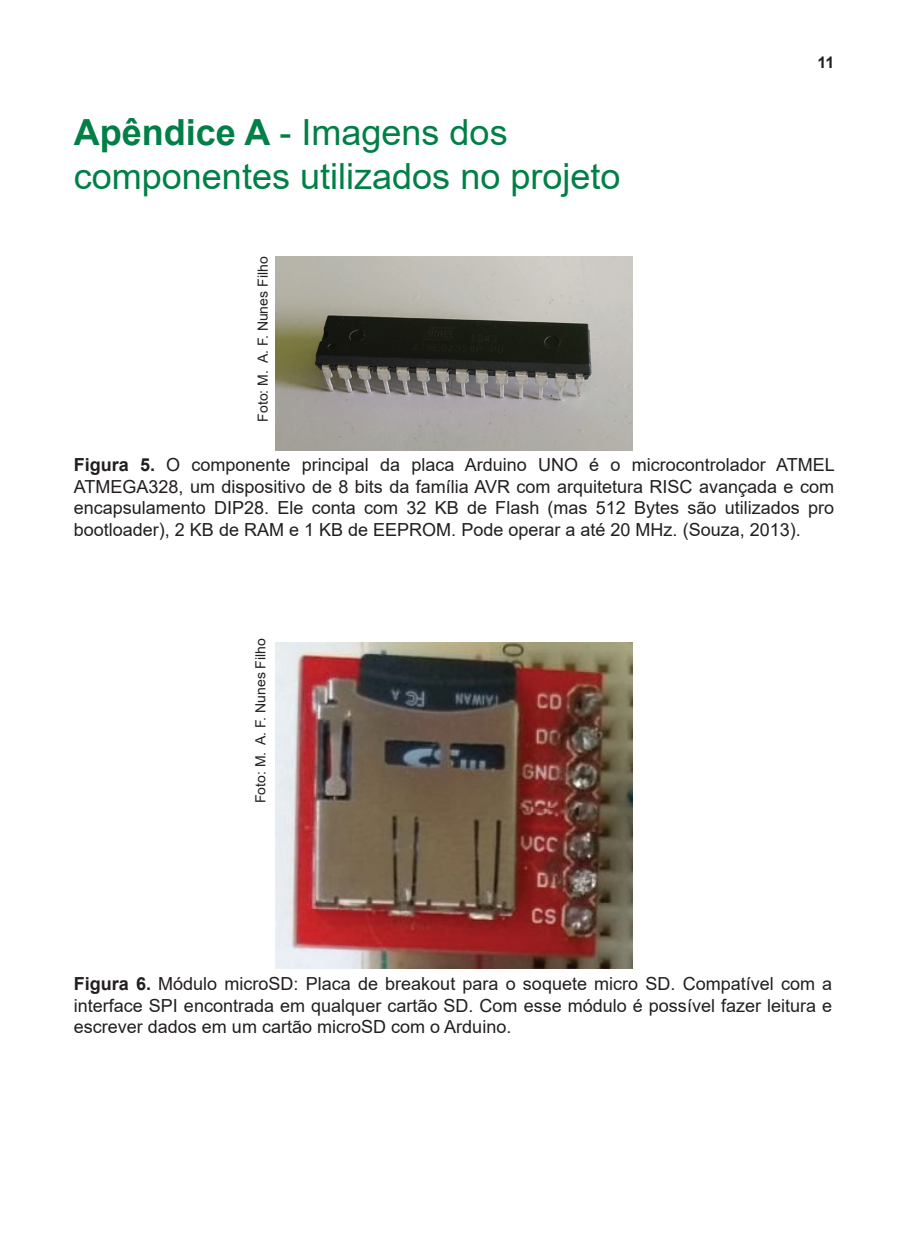
<style>
.page{position:relative;width:908px;height:1248px;background:#fff}
.page>*{position:absolute;margin:0;border:0;box-sizing:border-box;transform-origin:0 0}
.t1{font:36px/43.2px "Arial";color:#007f46}
.t2{font:18px/21.6px "Arial";color:#231f20;text-align:justify}
.t3{font:700 16px "Arial";color:#231f20}
.t4{font:14px "Arial";color:#231f20}
.s1{font-weight:700}
</style>
<div class="page">
<img style="left:275px;top:257px;width:357px;height:194px">
<img style="left:275px;top:642px;width:357px;height:326px">
<h1 class="t1" style="left:74px;top:111px;width:548px"><span class="s1">Apêndice A</span> - Imagens dos componentes utilizados no projeto</h1>
<p class="t3" style="left:817px;top:51px;width:18px">11</p>
<p class="t4" style="left:253px;top:421px;width:166px;rotate:-90deg">Foto: M. A. F. Nunes Filho</p>
<p class="t2" style="left:74px;top:454px;width:762px"><span class="s1">Figura 5.</span> O componente principal da placa Arduino UNO é o microcontrolador ATMEL ATMEGA328, um dispositivo de 8 bits da família AVR com arquitetura RISC avançada e com encapsulamento DIP28. Ele conta com 32 KB de Flash (mas 512 Bytes são utilizados pro bootloader), 2 KB de RAM e 1 KB de EEPROM. Pode operar a até 20 MHz. (Souza, 2013).</p>
<p class="t4" style="left:251px;top:803px;width:166px;rotate:-90deg">Foto: M. A. F. Nunes Filho</p>
<p class="t2" style="left:74px;top:972px;width:759px"><span class="s1">Figura 6.</span> Módulo microSD: Placa de breakout para o soquete micro SD. Compatível com a interface SPI encontrada em qualquer cartão SD. Com esse módulo é possível fazer leitura e escrever dados em um cartão microSD com o Arduino.</p>
</div>
